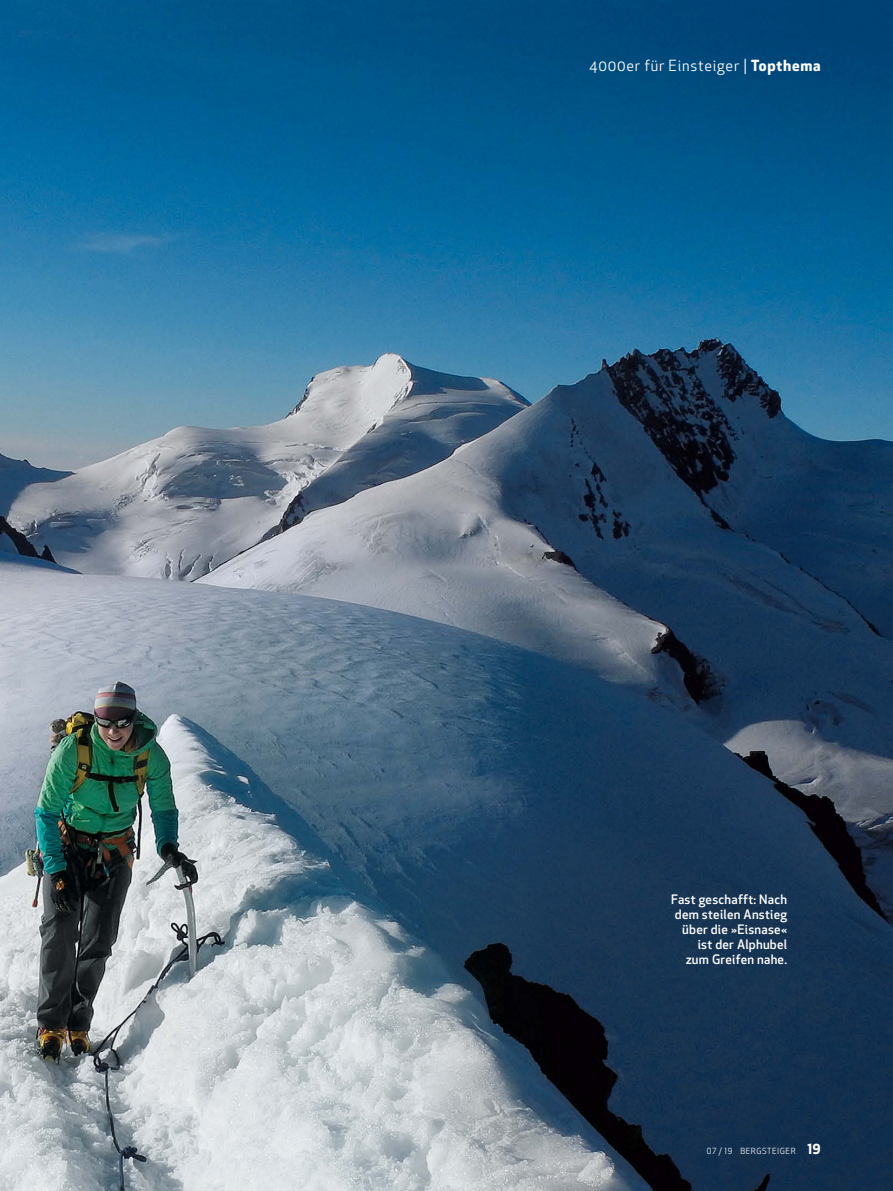
<style>
.page{position:relative;width:893px;height:1191px;background:#fff}
.page>*{position:absolute;margin:0;border:0;box-sizing:border-box;transform-origin:0 0}
.t1{font:15px "Apex New";letter-spacing:.05em;color:#fff}
.t2{font:500 12.75px/15px "Apex New";letter-spacing:.02em;color:#fff;text-align:right}
.t3{font:8.25px "Apex New";letter-spacing:.07em;color:#fff;scale:.96 1}
.s1{font-weight:700}
.s2{font-weight:700;font-size:13.5px}
</style>
<div class="page">
<img style="left:0;top:0;width:893px;height:1191px">
<p class="t1" style="left:589px;top:56px;width:233px">4000er für Einsteiger | <span class="s1">Topthema</span></p>
<p class="t2" style="left:671px;top:891px;width:118px">Fast geschafft: Nach dem steilen Anstieg über die »Eisnase« ist der Alphubel<br>zum Greifen nahe.</p>
<p class="t3" style="left:707px;top:1146px;width:120px">07 / 19 BERGSTEIGER <span class="s2">19</span></p>
</div>
